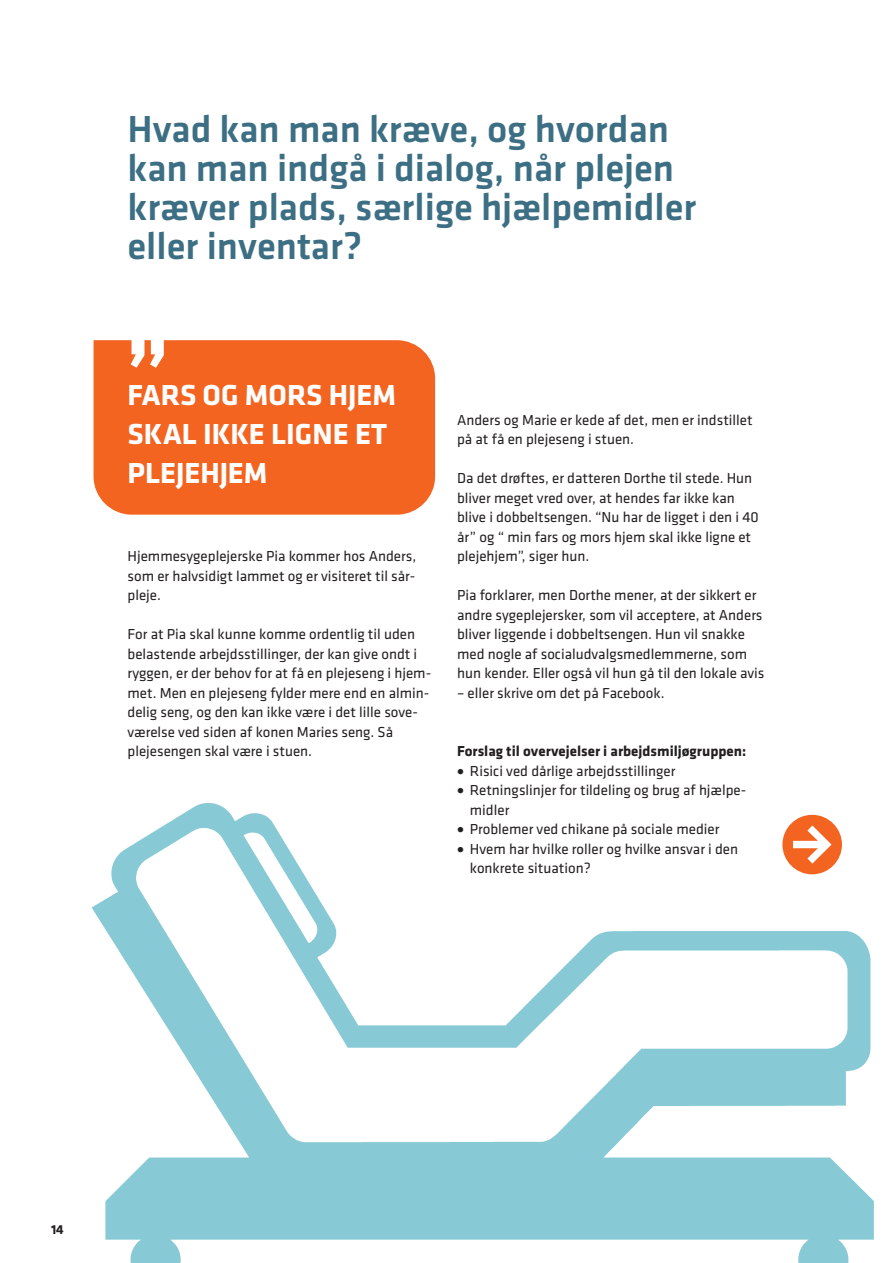
<style>
.page{position:relative;width:893px;height:1263px;background:#fff}
.page>*{position:absolute;margin:0;border:0;box-sizing:border-box;transform-origin:0 0}
.Overskrift_opslag_1{font:500 39px/39px "Klavika";color:#3d6f84}
.BAR_Brød{font:700 30px/39px "Klavika";color:#fff}
.BAR_Brød-2{font:15px/19.5px "Klavika";color:#231f20}
.BAR_Brød-3{font:700 15px "Klavika";color:#231f20}
.t1{font:700 13.5px "Klavika";color:#231f20}
</style>
<div class="page">
<img style="left:91px;top:803px;width:783px;height:460px">
<div style="left:94px;top:340px;width:341px;height:175px;background:#f36421"></div>
<svg style="left:131px;top:340px;width:33px;height:28px"></svg>
<svg style="left:782px;top:815px;width:60px;height:59px"></svg>
<p class="Overskrift_opslag_1" style="left:128px;top:108px;width:570px">Hvad kan man kræve, og hvordan kan man indgå i dialog, når plejen kræver plads, særlige hjælpemidler eller inventar?</p>
<p class="BAR_Brød" style="left:128px;top:374px;width:270px">FARS OG MORS HJEM<br>SKAL IKKE LIGNE ET<br>PLEJEHJEM</p>
<p class="BAR_Brød-2" style="left:128px;top:546px;width:290px;text-align:justify">Hjemmesygeplejerske Pia kommer hos Anders, som er halvsidigt lammet og er visiteret til sår&shy;pleje.</p>
<p class="BAR_Brød-2" style="left:128px;top:624px;width:305px">For at Pia skal kunne komme ordentlig til uden belastende arbejdsstillinger, der kan give ondt i ryggen, er der behov for at få en plejeseng i hjem&shy;met. Men en plejeseng fylder mere end en almin&shy;delig seng, og den kan ikke være i det lille sove&shy;værelse ved siden af konen Maries seng. Så plejesengen skal være i stuen.</p>
<p class="BAR_Brød-2" style="left:457px;top:409px;width:297px">Anders og Marie er kede af det, men er indstillet på at få en plejeseng i stuen.</p>
<p class="BAR_Brød-2" style="left:457px;top:468px;width:303px">Da det drøftes, er datteren Dorthe til stede. Hun bliver meget vred over, at hendes far ikke kan blive i dobbeltsengen. “Nu har de ligget i den i 40 år” og “ min fars og mors hjem skal ikke ligne et plejehjem”, siger hun.</p>
<p class="BAR_Brød-2" style="left:457px;top:585px;width:309px">Pia forklarer, men Dorthe mener, at der sikkert er andre sygeplejersker, som vil acceptere, at Anders bliver liggende i dobbeltsengen. Hun vil snakke med nogle af socialudvalgsmedlemmerne, som hun kender. Eller også vil hun gå til den lokale avis</p>
<p class="BAR_Brød-2" style="left:457px;top:682px;width:209px">– eller skrive om det på Facebook.</p>
<p class="BAR_Brød-3" style="left:457px;top:740px;width:291px">Forslag til overvejelser i arbejdsmiljøgruppen:</p>
<p class="BAR_Brød-2" style="left:457px;top:760px;width:220px">• Risici ved dårlige arbejdsstillinger</p>
<p class="BAR_Brød-2" style="left:470px;top:780px;width:278px;text-indent:-13px">• Retningslinjer for tildeling og brug af hjælpe&shy;midler</p>
<p class="BAR_Brød-2" style="left:457px;top:819px;width:264px">• Problemer ved chikane på sociale medier</p>
<p class="BAR_Brød-2" style="left:470px;top:838px;width:270px;text-indent:-13px">• Hvem har hvilke roller og hvilke ansvar i den konkrete situation?</p>
<p class="t1" style="left:51px;top:1220px;width:14px">14</p>
</div>
